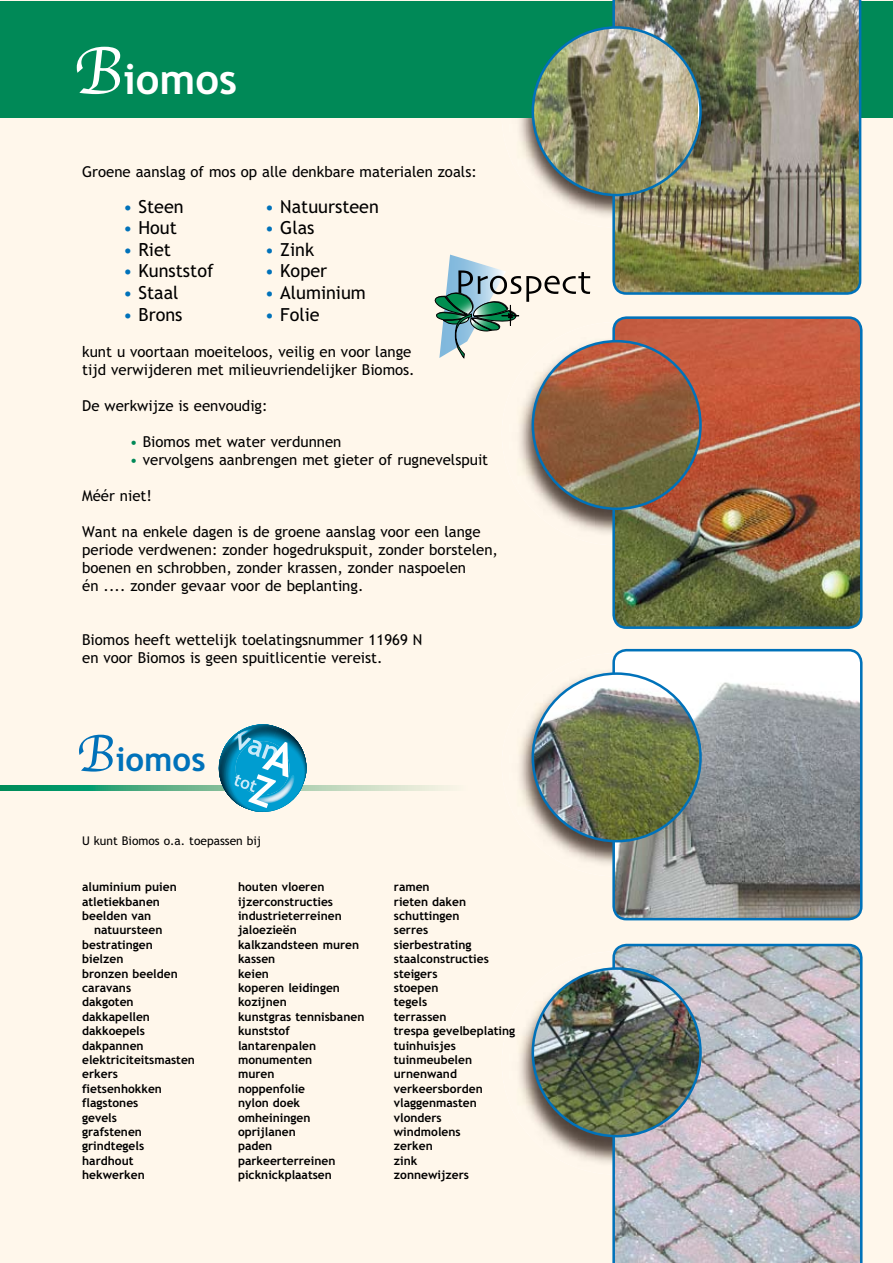
<style>
.page{position:relative;width:893px;height:1263px;background:#fff}
.page>*{position:absolute;margin:0;border:0;box-sizing:border-box;transform-origin:0 0}
.t1{font:700 41.85px "Trebuchet MS";color:#fff}
.t2{font:700 33px "Trebuchet MS";color:#0072ba}
.t3{font:18px "Trebuchet MS";color:#000}
.t4{font:15px/18px "Trebuchet MS";color:#000}
.t5{font:700 12px/14.4px "Trebuchet MS";color:#000}
.t6{font:12px "Trebuchet MS";color:#000}
.s1{color:#0072ba}
.s2{color:#008957}
</style>
<div class="page">
<div style="left:0;top:1px;width:892px;height:1262px;background:#fff7eb"></div>
<img style="left:501px;top:322px;width:229px;height:223px;border-radius:50%">
<img style="left:501px;top:4px;width:229px;height:224px;border-radius:50%">
<img style="left:501px;top:653px;width:229px;height:223px;border-radius:50%">
<img style="left:501px;top:951px;width:229px;height:224px;border-radius:50%">
<img style="left:613px;top:318px;width:248px;height:310px;border-radius:13px">
<div style="left:612px;top:316px;width:250px;height:313px;border:3px solid #0072ba;border-radius:13px"></div>
<img style="left:533px;top:341px;width:167px;height:168px;border-radius:50%">
<img style="left:613px;top:650px;width:248px;height:269px;border-radius:13px">
<div style="left:612px;top:649px;width:250px;height:271px;border:3px solid #0072ba;border-radius:13px"></div>
<img style="left:533px;top:674px;width:167px;height:167px;border-radius:50%">
<svg style="left:612px;top:944px;width:250px;height:319px;background:#b6b6c0"></svg>
<img style="left:533px;top:969px;width:167px;height:167px;border-radius:50%">
<div style="left:0;top:1px;width:892px;height:117px;background:#008957"></div>
<img style="left:612px;top:1px;width:249px;height:294px">
<img style="left:533px;top:27px;width:164px;height:168px">
<svg style="left:0;top:785px;width:448px;height:6px;background:#6ebb97"></svg>
<svg style="left:434px;top:255px;width:156px;height:104px"></svg>
<svg style="left:77px;top:47px;width:43px;height:47px"></svg>
<svg style="left:79px;top:735px;width:34px;height:37px"></svg>
<svg style="left:213px;top:724px;width:99px;height:88px"></svg>
<h1 class="t1" style="left:123px;top:62px;width:115px">iomos</h1>
<p class="t4" style="left:82px;top:164px;width:396px">Groene aanslag of mos op alle denkbare materialen zoals:</p>
<h3 class="t3" style="left:123px;top:199px;width:62px"><span class="s1">•</span> Steen</h3>
<h3 class="t3" style="left:123px;top:221px;width:55px"><span class="s1">•</span> Hout</h3>
<h3 class="t3" style="left:123px;top:243px;width:49px"><span class="s1">•</span> Riet</h3>
<h3 class="t3" style="left:123px;top:264px;width:92px"><span class="s1">•</span> Kunststof</h3>
<h3 class="t3" style="left:123px;top:286px;width:57px"><span class="s1">•</span> Staal</h3>
<h3 class="t3" style="left:123px;top:307px;width:61px"><span class="s1">•</span> Brons</h3>
<h3 class="t3" style="left:265px;top:199px;width:115px"><span class="s1">•</span> Natuursteen</h3>
<h3 class="t3" style="left:265px;top:221px;width:51px"><span class="s1">•</span> Glas</h3>
<h3 class="t3" style="left:265px;top:243px;width:51px"><span class="s1">•</span> Zink</h3>
<h3 class="t3" style="left:265px;top:264px;width:64px"><span class="s1">•</span> Koper</h3>
<h3 class="t3" style="left:265px;top:286px;width:102px"><span class="s1">•</span> Aluminium</h3>
<h3 class="t3" style="left:265px;top:307px;width:56px"><span class="s1">•</span> Folie</h3>
<p class="t4" style="left:82px;top:344px;width:334px">kunt u voortaan moeiteloos, veilig en voor lange tijd verwijderen met milieuvriendelijker Biomos.</p>
<p class="t4" style="left:82px;top:398px;width:187px">De werkwijze is eenvoudig:</p>
<p class="t4" style="left:130px;top:434px;width:213px"><span class="s2">•</span> Biomos met water verdunnen</p>
<p class="t4" style="left:130px;top:452px;width:360px"><span class="s2">•</span> vervolgens aanbrengen met gieter of rugnevelspuit</p>
<p class="t4" style="left:82px;top:488px;width:71px">Méér niet!</p>
<p class="t4" style="left:82px;top:524px;width:417px">Want na enkele dagen is de groene aanslag voor een lange periode verdwenen: zonder hogedrukspuit, zonder borstelen, boenen en schrobben, zonder krassen, zonder naspoelen<br>én .... zonder gevaar voor de beplanting.</p>
<p class="t4" style="left:82px;top:632px;width:342px">Biomos heeft wettelijk toelatingsnummer 11969 N en voor Biomos is geen spuitlicentie vereist.</p>
<h2 class="t2" style="left:116px;top:747px;width:91px">iomos</h2>
<p class="t6" style="left:82px;top:837px;width:181px">U kunt Biomos o.a. toepassen bij</p>
<p class="t5" style="left:82px;top:881px;width:96px">aluminium puien atletiekbanen beelden van</p>
<p class="t5" style="left:82px;top:924px;width:114px;text-indent:12px">natuursteen bestratingen bielzen<br>bronzen beelden caravans<br>dakgoten dakkapellen dakkoepels dakpannen elektriciteitsmasten erkers fietsenhokken flagstones<br>gevels<br>grafstenen grindtegels hardhout hekwerken</p>
<p class="t5" style="left:238px;top:881px;width:128px">houten vloeren ijzerconstructies industrieterreinen jaloezieën kalkzandsteen muren kassen<br>keien<br>koperen leidingen kozijnen<br>kunstgras tennisbanen kunststof lantarenpalen monumenten<br>muren<br>noppenfolie<br>nylon doek omheiningen oprijlanen<br>paden parkeerterreinen picknickplaatsen</p>
<p class="t5" style="left:394px;top:881px;width:123px">ramen<br>rieten daken schuttingen<br>serres<br>sierbestrating staalconstructies steigers<br>stoepen<br>tegels<br>terrassen<br>trespa gevelbeplating tuinhuisjes tuinmeubelen urnenwand verkeersborden vlaggenmasten vlonders<br>windmolens<br>zerken<br>zink<br>zonnewijzers</p>
</div>
